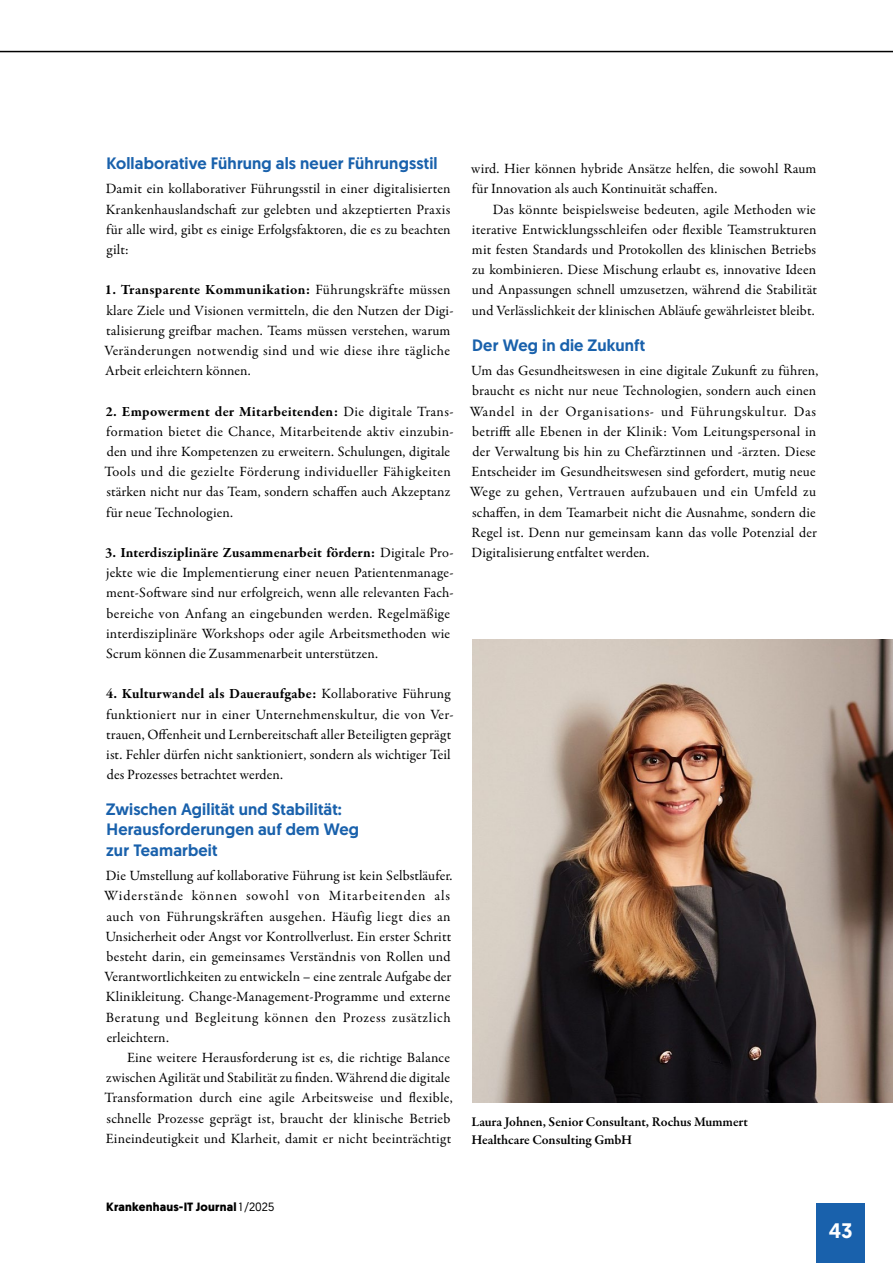
<style>
.page{position:relative;width:893px;height:1263px;background:#fff}
.page>*{position:absolute;margin:0;border:0;box-sizing:border-box;transform-origin:0 0}
.t1{font:500 21px "Geomanist";color:#fff}
.t2{font:500 16.5px/20.2px "Geomanist";letter-spacing:.01em;color:#1961ac}
.t3{font:14.25px/20.2px "Garamond Premr Pro";letter-spacing:.01em;color:#000}
.t4{font:600 13.5px/18px "Garamond Premr Pro";letter-spacing:-.01em;color:#000}
.t5{font:700 12px "Geomanist";letter-spacing:.015em;color:#000}
.s1{font-weight:700}
.s2{font-weight:400}
</style>
<div class="page">
<div style="left:816px;top:1203px;width:49px;height:60px;background:#1961ac"></div>
<hr style="left:0;top:51px;width:893px;height:1px;background:#000">
<img style="left:472px;top:639px;width:421px;height:464px">
<p class="t2" style="left:107px;top:153px;width:333px">Kollaborative Führung als neuer Führungsstil</p>
<p class="t3" style="left:106px;top:179px;width:346px;text-align:justify">Damit ein kollaborativer Führungsstil in einer digitalisierten Krankenhauslandschaft zur gelebten und akzeptierten Praxis für alle wird, gibt es einige Erfolgsfaktoren, die es zu beachten gilt:</p>
<p class="t3" style="left:104px;top:280px;width:351px"><span class="s1">1. Transparente Kommunikation:</span> Führungskräfte müssen klare Ziele und Visionen vermitteln, die den Nutzen der Digi&shy;talisierung greifbar machen. Teams müssen verstehen, warum Veränderungen notwendig sind und wie diese ihre tägliche Arbeit erleichtern können.</p>
<p class="t3" style="left:104px;top:401px;width:351px"><span class="s1">2. Empowerment der Mitarbeitenden:</span> Die digitale Trans&shy;formation bietet die Chance, Mitarbeitende aktiv einzubin&shy;den und ihre Kompetenzen zu erweitern. Schulungen, digitale Tools und die gezielte Förderung individueller Fähigkeiten stärken nicht nur das Team, sondern schaffen auch Akzeptanz für neue Technologien.</p>
<p class="t3" style="left:105px;top:543px;width:350px"><span class="s1">3. Interdisziplinäre Zusammenarbeit fördern:</span> Digitale Pro&shy;jekte wie die Implementierung einer neuen Patientenmanage&shy;ment-Software sind nur erfolgreich, wenn alle relevanten Fach&shy;bereiche von Anfang an eingebunden werden. Regelmäßige interdisziplinäre Workshops oder agile Arbeitsmethoden wie Scrum können die Zusammenarbeit unterstützen.</p>
<p class="t3" style="left:106px;top:684px;width:349px"><span class="s1">4. Kulturwandel als Daueraufgabe:</span> Kollaborative Führung funktioniert nur in einer Unternehmenskultur, die von Ver&shy;trauen, Offenheit und Lernbereitschaft aller Beteiligten geprägt ist. Fehler dürfen nicht sanktioniert, sondern als wichtiger Teil des Prozesses betrachtet werden.</p>
<p class="t2" style="left:106px;top:799px;width:255px">Zwischen Agilität und Stabilität:<br>Herausforderungen auf dem Weg zur Teamarbeit</p>
<p class="t3" style="left:104px;top:866px;width:350px">Die Umstellung auf kollaborative Führung ist kein Selbstläufer.<br>Widerstände können sowohl von Mitarbeitenden als auch von Führungskräften ausgehen. Häufig liegt dies an Unsicherheit oder Angst vor Kontrollverlust. Ein erster Schritt besteht darin, ein gemeinsames Verständnis von Rollen und Verantwortlichkeiten zu entwickeln – eine zentrale Aufgabe der Klinikleitung. Change-Management-Programme und externe Beratung und Begleitung können den Prozess zusätzlich erleichtern.</p>
<p class="t3" style="left:104px;top:1048px;width:350px;text-indent:23px">Eine weitere Herausforderung ist es, die richtige Balance zwischen Agilität und Stabilität zu finden. Während die digitale Transformation durch eine agile Arbeitsweise und flexible, schnelle Prozesse geprägt ist, braucht der klinische Betrieb Eineindeutigkeit und Klarheit, damit er nicht beeinträchtigt</p>
<p class="t3" style="left:471px;top:159px;width:347px">wird. Hier können hybride Ansätze helfen, die sowohl Raum für Innovation als auch Kontinuität schaffen.</p>
<p class="t3" style="left:472px;top:199px;width:347px;text-align:justify;text-indent:21px">Das könnte beispielsweise bedeuten, agile Methoden wie iterative Entwicklungsschleifen oder flexible Teamstrukturen mit festen Standards und Protokollen des klinischen Betriebs zu kombinieren. Diese Mischung erlaubt es, innovative Ideen und Anpassungen schnell umzusetzen, während die Stabilität und Verlässlichkeit der klinischen Abläufe gewährleistet bleibt.</p>
<p class="t2" style="left:472px;top:334px;width:175px">Der Weg in die Zukunft</p>
<p class="t3" style="left:470px;top:361px;width:350px">Um das Gesundheitswesen in eine digitale Zukunft zu führen, braucht es nicht nur neue Technologien, sondern auch einen Wandel in der Organisations- und Führungskultur. Das betrifft alle Ebenen in der Klinik: Vom Leitungspersonal in der Verwaltung bis hin zu Chefärztinnen und -ärzten. Diese Entscheider im Gesundheitswesen sind gefordert, mutig neue Wege zu gehen, Vertrauen aufzubauen und ein Umfeld zu schaffen, in dem Teamarbeit nicht die Ausnahme, sondern die Regel ist. Denn nur gemeinsam kann das volle Potenzial der Digitalisierung entfaltet werden.</p>
<p class="t4" style="left:471px;top:1113px;width:278px">Laura Johnen, Senior Consultant, Rochus Mummert<br>Healthcare Consulting GmbH</p>
<p class="t5" style="left:106px;top:1199px;width:170px">Krankenhaus-IT Journal <span class="s2">1/2025</span></p>
<h1 class="t1" style="left:829px;top:1216px;width:25px">43</h1>
</div>
